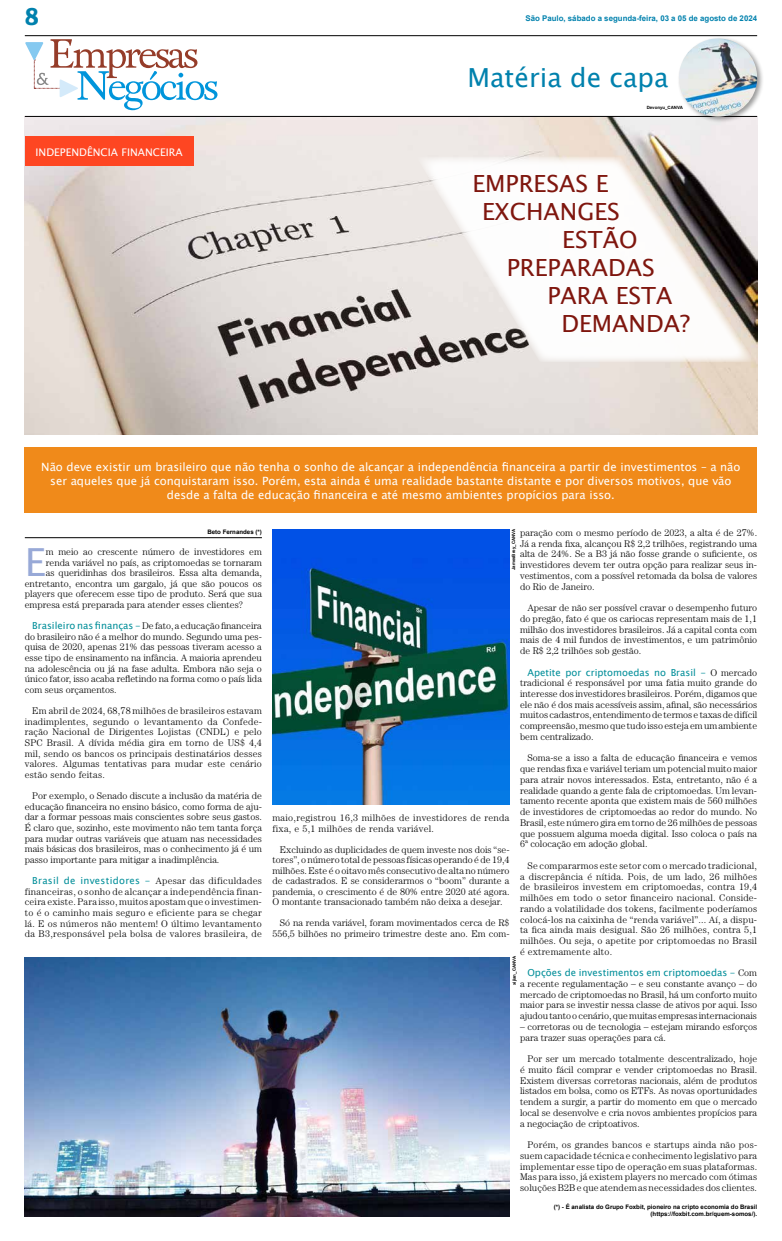
<style>
.page{position:relative;width:782px;height:1241px;background:#fff}
.page>*{position:absolute;margin:0;border:0;box-sizing:border-box;transform-origin:0 0}
.t1{font:38.68px "Lucida Sans Unicode";color:#98a9d7}
.t2{font:26.25px "Lucida Sans Unicode";color:#0081ad}
.t3{font:700 26.25px "Adelle";color:#0081ad}
.t4{font:23.62px "Lucida Sans Unicode";color:#7f160e}
.t5{font:11.38px/14px "Lucida Sans Unicode";color:#fff;text-align:center}
.t6{font:10.5px "Lucida Sans Unicode";color:#fff}
.t7{font:300 9.62px/10.8px "Century Std";color:#000;text-align:justify}
.t8{font:9.62px "Lucida Sans Unicode";color:#008e99}
.t9{font:300 9.62px/10.5px "Century Std";letter-spacing:.03em;color:#000}
.t10{font:9.62px "Lucida Sans Unicode";letter-spacing:.03em;color:#008e99}
.t11{font:700 7.88px "Arial";color:#0081ad}
.t12{font:700 6.12px/7.3px "Arial";color:#000;text-align:right}
.t13{font:700 4.38px "Arial";color:#000}
.s1{font-family:"Lucida Sans Unicode";font-weight:400;color:#008e99}
.s2{font-family:"Century Std";font-weight:300;color:#000}
</style>
<div class="page">
<img style="left:25px;top:117px;width:732px;height:317px">
<div style="left:25px;top:447px;width:731px;height:66px;background:#f08a1a"></div>
<hr style="left:25px;top:35px;width:731px;height:1px;background:#000">
<hr style="left:25px;top:116px;width:731px;height:1px;background:#000">
<svg style="left:25px;top:39px;width:192px;height:71px"></svg>
<hr style="left:25px;top:537px;width:237px;height:1px;background:#000">
<img style="left:25px;top:957px;width:484px;height:258px">
<img style="left:272px;top:529px;width:237px;height:275px">
<div style="left:676px;top:36px;width:88px;height:88px;background:#000;opacity:.4"></div>
<img style="left:678px;top:38px;width:78px;height:79px;border-radius:39px">
<div style="left:25px;top:136px;width:168px;height:30px;background:#fe4622"></div>
<svg style="left:415px;top:156px;width:340px;height:206px"></svg>
<h2 class="t3" style="left:25px;top:-2px;width:16px">8</h2>
<p class="t11" style="left:525px;top:12px;width:233px">São Paulo, sábado a segunda-feira, 03 a 05 de agosto de 2024</p>
<h2 class="t2" style="left:467px;top:56px;width:202px">Matéria de capa</h2>
<p class="t6" style="left:36px;top:143px;width:149px">INDEPENDÊNCIA FINANCEIRA</p>
<p class="t13" style="left:646px;top:105px;width:38px">Devonyu_CANVA</p>
<h3 class="t4" style="left:472px;top:165px;width:137px">EMPRESAS E</h3>
<h3 class="t4" style="left:482px;top:193px;width:139px">EXCHANGES</h3>
<h3 class="t4" style="left:562px;top:221px;width:77px">ESTÃO</h3>
<h3 class="t4" style="left:506px;top:249px;width:150px">PREPARADAS</h3>
<h3 class="t4" style="left:547px;top:277px;width:126px">PARA ESTA</h3>
<h3 class="t4" style="left:561px;top:305px;width:130px">DEMANDA?</h3>
<p class="t5" style="left:41px;top:459px;width:700px">Não deve existir um brasileiro que não tenha o sonho de alcançar a independência financeira a partir de investimentos – a não ser aqueles que já conquistaram isso. Porém, esta ainda é uma realidade bastante distante e por diversos motivos, que vão desde a falta de educação financeira e até mesmo ambientes propícios para isso.</p>
<p class="t12" style="left:207px;top:528px;width:56px">Beto Fernandes (*)</p>
<h1 class="t1" style="left:25px;top:531px;width:22px">E</h1>
<p class="t7" style="left:46px;top:546px;width:217px">m meio ao crescente número de investidores em</p>
<p class="t7" style="left:46px;top:556px;width:217px">renda variável no país, as criptomoedas se tornaram</p>
<p class="t7" style="left:46px;top:567px;width:217px">as queridinhas dos brasileiros. Essa alta demanda,</p>
<p class="t7" style="left:25px;top:577px;width:238px">entretanto, encontra um gargalo, já que são poucos os</p>
<p class="t7" style="left:25px;top:588px;width:238px">players que oferecem esse tipo de produto. Será que sua</p>
<p class="t7" style="left:25px;top:599px;width:220px">empresa está preparada para atender esses clientes?</p>
<p class="t7" style="left:25px;top:620px;width:238px;text-indent:7px"><span class="s1">Brasileiro nas finanças -</span> De fato, a educação financeira do brasileiro não é a melhor do mundo. Segundo uma pes&shy;quisa de 2020, apenas 21% das pessoas tiveram acesso a esse tipo de ensinamento na infância. A maioria aprendeu na adolescência ou já na fase adulta. Embora não seja o único fator, isso acaba refletindo na forma como o país lida com seus orçamentos.</p>
<p class="t7" style="left:25px;top:705px;width:238px;text-indent:7px">Em abril de 2024, 68,78 milhões de brasileiros estavam inadimplentes, segundo o levantamento da Confede&shy;ração Nacional de Dirigentes Lojistas (CNDL) e pelo SPC Brasil. A dívida média gira em torno de US$ 4,4 mil, sendo os bancos os principais destinatários desses valores. Algumas tentativas para mudar este cenário estão sendo feitas.</p>
<p class="t7" style="left:25px;top:790px;width:238px;text-indent:7px">Por exemplo, o Senado discute a inclusão da matéria de educação financeira no ensino básico, como forma de aju&shy;dar a formar pessoas mais conscientes sobre seus gastos.<br>É claro que, sozinho, este movimento não tem tanta força para mudar outras variáveis que atuam nas necessidades mais básicas dos brasileiros, mas o conhecimento já é um passo importante para mitigar a inadimplência.</p>
<p class="t10" style="left:32px;top:872px;width:231px">Brasil de investidores - <span class="s2">Apesar das dificuldades</span></p>
<p class="t7" style="left:25px;top:885px;width:238px">financeiras, o sonho de alcançar a independência finan&shy;ceira existe. Para isso, muitos apostam que o investimen&shy;to é o caminho mais seguro e eficiente para se chegar lá. E os números não mentem! O último levantamento da B3,responsável pela bolsa de valores brasileira, de</p>
<p class="t13" style="left:510px;top:570px;width:43px;rotate:-90deg">JamesBrey_CANVA</p>
<p class="t7" style="left:520px;top:527px;width:238px">paração com o mesmo período de 2023, a alta é de 27%.<br>Já a renda fixa, alcançou R$ 2,2 trilhões, registrando uma alta de 24%. Se a B3 já não fosse grande o suficiente, os investidores devem ter outra opção para realizar seus in&shy;vestimentos, com a possível retomada da bolsa de valores do Rio de Janeiro.</p>
<p class="t7" style="left:520px;top:602px;width:238px;text-indent:7px">Apesar de não ser possível cravar o desempenho futuro do pregão, fato é que os cariocas representam mais de 1,1 milhão dos investidores brasileiros. Já a capital conta com mais de 4 mil fundos de investimentos, e um patrimônio de R$ 2,2 trilhões sob gestão.</p>
<p class="t8" style="left:527px;top:664px;width:231px">Apetite por criptomoedas no Brasil - <span class="s2">O mercado</span></p>
<p class="t7" style="left:520px;top:677px;width:239px">tradicional é responsável por uma fatia muito grande do interesse dos investidores brasileiros. Porém, digamos que ele não é dos mais acessíveis assim, afinal, são necessários muitos cadastros, entendimento de termos e taxas de difícil compreensão, mesmo que tudo isso esteja em um ambiente bem centralizado.</p>
<p class="t7" style="left:520px;top:752px;width:238px;text-indent:7px">Soma-se a isso a falta de educação financeira e vemos que rendas fixa e variável teriam um potencial muito maior para atrair novos interessados. Esta, entretanto, não é a realidade quando a gente fala de criptomoedas. Um levan&shy;tamento recente aponta que existem mais de 560 milhões de investidores de criptomoedas ao redor do mundo. No Brasil, este número gira em torno de 26 milhões de pessoas que possuem alguma moeda digital. Isso coloca o país na 6ª colocação em adoção global.</p>
<p class="t7" style="left:520px;top:859px;width:238px;text-indent:7px">Se compararmos este setor com o mercado tradicional, a discrepância é nítida. Pois, de um lado, 26 milhões de brasileiros investem em criptomoedas, contra 19,4 milhões em todo o setor financeiro nacional. Conside&shy;rando a volatilidade dos tokens, facilmente poderíamos colocá-los na caixinha de “renda variável”... Aí, a dispu&shy;ta fica ainda mais desigual. São 26 milhões, contra 5,1 milhões. Ou seja, o apetite por criptomoedas no Brasil é extremamente alto.</p>
<p class="t8" style="left:527px;top:965px;width:231px">Opções de investimentos em criptomoedas - <span class="s2">Com</span></p>
<p class="t7" style="left:520px;top:977px;width:238px">a recente regulamentação – e seu constante avanço – do mercado de criptomoedas no Brasil, há um conforto muito maior para se investir nessa classe de ativos por aqui. Isso ajudou tanto o cenário, que muitas empresas internacionais</p>
<p class="t7" style="left:520px;top:1020px;width:238px">– corretoras ou de tecnologia – estejam mirando esforços para trazer suas operações para cá.</p>
<p class="t7" style="left:520px;top:1053px;width:238px;text-indent:7px">Por ser um mercado totalmente descentralizado, hoje é muito fácil comprar e vender criptomoedas no Brasil.<br>Existem diversas corretoras nacionais, além de produtos listados em bolsa, como os ETFs. As novas oportunidades tendem a surgir, a partir do momento em que o mercado local se desenvolve e cria novos ambientes propícios para a negociação de criptoativos.</p>
<p class="t7" style="left:520px;top:1138px;width:238px;text-indent:7px">Porém, os grandes bancos e startups ainda não pos&shy;suem capacidade técnica e conhecimento legislativo para implementar esse tipo de operação em suas plataformas.<br>Mas para isso, já existem players no mercado com ótimas soluções B2B e que atendem as necessidades dos clientes.</p>
<p class="t12" style="left:553px;top:1202px;width:205px">(*) - É analista do Grupo Foxbit, pioneiro na cripto economia do Brasil (https://foxbit.com.br/quem-somos/).</p>
<p class="t9" style="left:272px;top:812px;width:238px">maio,registrou 16,3 milhões de investidores de renda fixa, e 5,1 milhões de renda variável.</p>
<p class="t7" style="left:272px;top:844px;width:238px;line-height:10.5px;text-indent:7px">Excluindo as duplicidades de quem investe nos dois “se&shy;tores”, o número total de pessoas físicas operando é de 19,4 milhões. Este é o oitavo mês consecutivo de alta no número de cadastrados. E se considerarmos o “boom” durante a pandemia, o crescimento é de 80% entre 2020 até agora.<br>O montante transacionado também não deixa a desejar.</p>
<p class="t7" style="left:272px;top:917px;width:238px;line-height:10.5px;text-align:right">Só na renda variável, foram movimentados cerca de R$<br>556,5 bilhões no primeiro trimestre deste ano. Em com-</p>
<p class="t13" style="left:511px;top:984px;width:30px;rotate:-90deg">xijian_CANVA</p>
</div>
